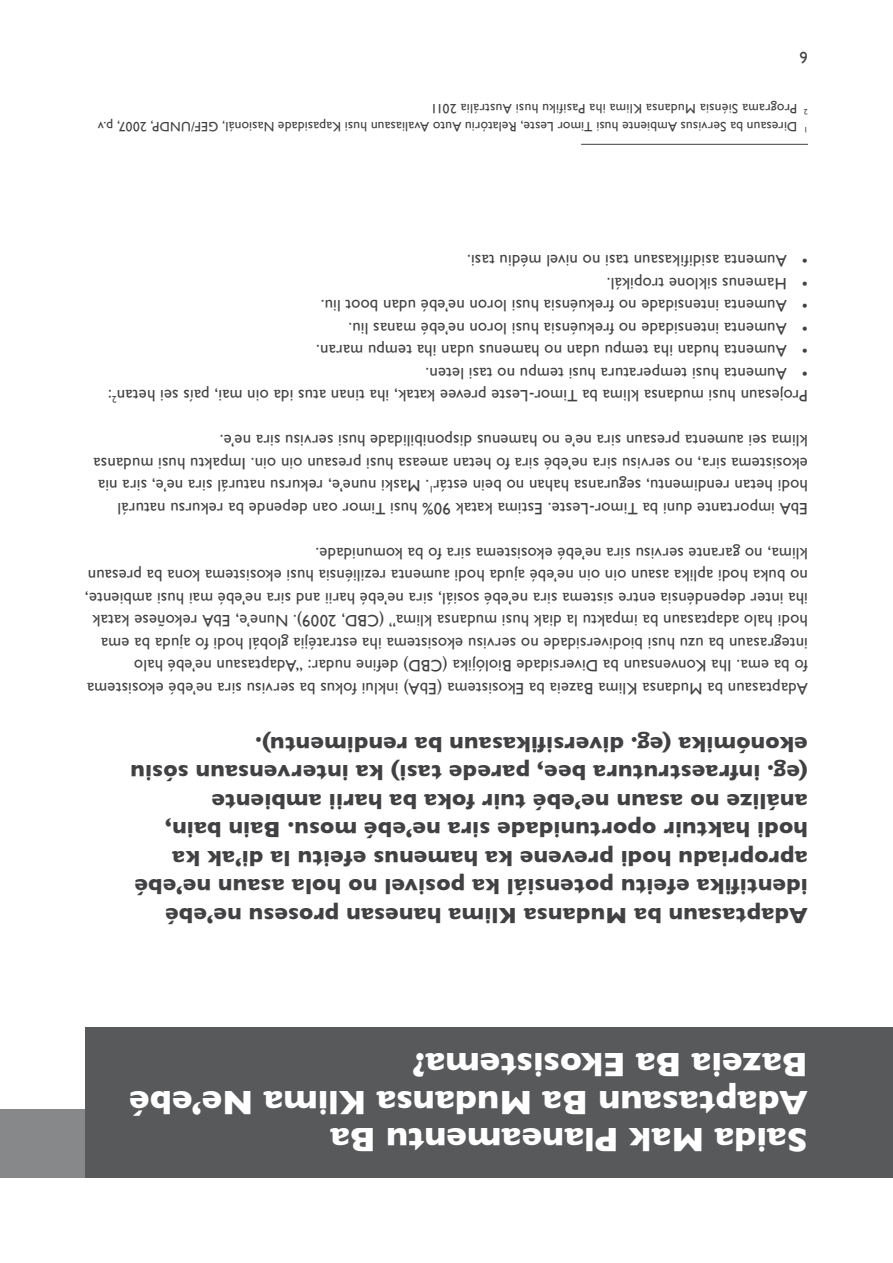
<style>
.page{position:relative;width:893px;height:1263px;background:#fff}
.page>*{position:absolute;margin:0;border:0;box-sizing:border-box;transform-origin:0 0}
.t1{font:700 34.5px/37.5px "Gill Sans";color:#fff}
.t2{font:700 22.5px/28.5px "Gill Sans";letter-spacing:.015em;color:#414042}
.t3{font:16.5px/22.5px "Gill Sans";letter-spacing:.015em;color:#414042}
.t4{font:13.5px "Gill Sans";letter-spacing:.02em;color:#414042}
.t5{font:7.8px "Gill Sans";color:#414042}
</style>
<div class="page">
<div style="left:0;top:1109px;width:808px;height:69px;background:#86888a"></div>
<div style="left:85px;top:1027px;width:808px;height:151px;background:#58595b"></div>
<hr style="left:581px;top:144px;width:227px;height:1px;background:#414042">
<p class="t3" style="left:808px;top:69px;width:10px;rotate:-180deg">6</p>
<p class="t4" style="left:808px;top:117px;width:379px;rotate:-180deg"><sup>2</sup> Programa Siénsia Mudansa Klima iha Pasifiku husi Austrália 2011</p>
<p class="t4" style="left:797px;top:135px;width:701px;rotate:-180deg">Diresaun ba Servisus Ambiente husi Timor Leste, Relatóriu Auto Avaliasaun husi Kapasidade Nasionál, GEF/UNDP, 2007, p.v</p>
<p class="t5" style="left:808px;top:134px;width:5px;rotate:-180deg">1</p>
<p class="t3" style="left:808px;top:272px;width:342px;rotate:-180deg">• Aumenta asidifikasaun tasi no nivel médiu tasi.</p>
<p class="t3" style="left:808px;top:295px;width:203px;rotate:-180deg">• Hamenus siklone tropikál.</p>
<p class="t3" style="left:808px;top:317px;width:489px;rotate:-180deg">• Aumenta intensidade no frekuénsia husi loron ne’ebé udan boot liu.</p>
<p class="t3" style="left:808px;top:340px;width:461px;rotate:-180deg">• Aumenta intensidade no frekuénsia husi loron ne’ebé manas liu.</p>
<p class="t3" style="left:808px;top:362px;width:493px;rotate:-180deg">• Aumenta hudan iha tempu udan no hamenus udan iha tempu maran.</p>
<p class="t3" style="left:808px;top:385px;width:384px;rotate:-180deg">• Aumenta husi temperatura husi tempu no tasi leten.</p>
<p class="t3" style="left:808px;top:407px;width:701px;rotate:-180deg">Projesaun husi mudansa klima ba Timor-Leste prevee katak, iha tinan atus ida oin mai, país sei hetan<sup>2</sup>:</p>
<p class="t3" style="left:808px;top:520px;width:716px;rotate:-180deg">EbA importante duni ba Timor-Leste. Estima katak 90% husi Timor oan depende ba rekursu naturál hodi hetan rendimentu, seguransa hahan no bein estár<sup>1</sup>. Maski nune’e, rekursu naturál sira ne’e, sira nia ekosistema sira, no servisu sira ne’ebé sira fo hetan ameasa husi presaun oin oin. Impaktu husi mudansa klima sei aumenta presaun sira ne’e no hamenus disponibilidade husi servisu sira ne’e.</p>
<p class="t3" style="left:808px;top:700px;width:724px;rotate:-180deg">Adaptasaun ba Mudansa Klima Bazeia ba Ekosistema (EbA) inklui fokus ba servisu sira ne’ebé ekosistema fo ba ema. Iha Konvensaun ba Diversidade Biolójika (CBD) define nudar: “Adaptasaun ne’ebé halo integrasaun ba uzu husi biodiversidade no servisu ekosistema iha estratéjia globál hodi fo ajuda ba ema hodi halo adaptasaun ba impaktu la diak husi mudansa klima” (CBD, 2009). Nune’e, EbA rekoñese katak iha inter dependénsia entre sistema sira ne’ebé sosiál, sira ne’ebé harii and sira ne’ebé mai husi ambiente, no buka hodi aplika asaun oin oin ne’ebé ajuda hodi aumenta reziliénsia husi ekosistema kona ba presaun klima, no garante servisu sira ne’ebé ekosistema sira fo ba komunidade.</p>
<p class="t2" style="left:808px;top:930px;width:679px;rotate:-180deg">Adaptasaun ba Mudansa Klima hanesan prosesu ne’ebé identifika efeitu potensiál ka posivel no hola asaun ne’ebé apropriadu hodi prevene ka hamenus efeitu la di’ak ka hodi haktuir oportunidade sira ne’ebé mosu. Bain bain, análize no asaun ne’ebé tuir foka ba harii ambiente<br>(eg. infraestrutura bee, parede tasi) ka intervensaun sósiu ekonómika (eg. diversifikasaun ba rendimentu).</p>
<h1 class="t1" style="left:808px;top:1159px;width:680px;rotate:-180deg">Saida Mak Planeamentu Ba<br>Adaptasaun Ba Mudansa Klima Ne’ebé<br>Bazeia Ba Ekosistema?</h1>
</div>
